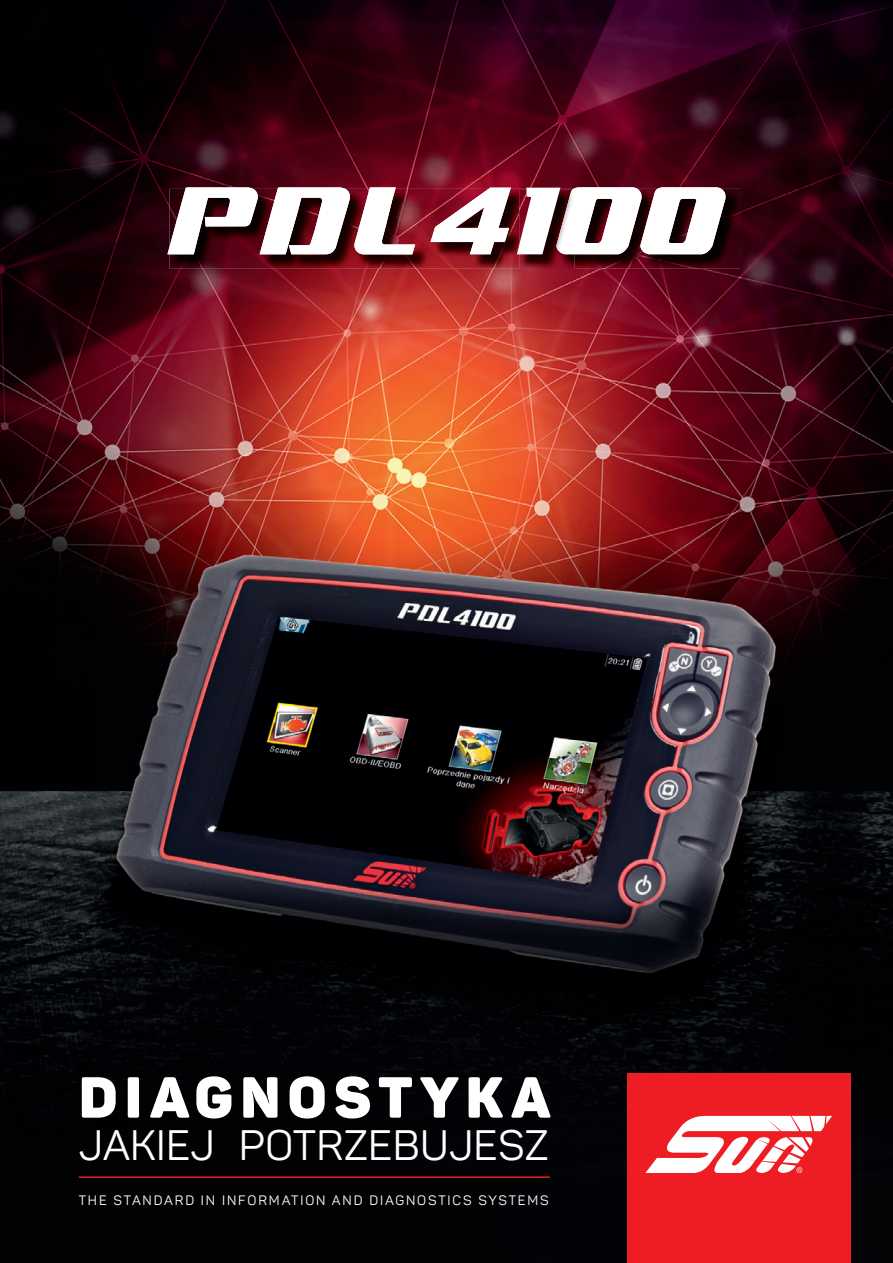
<style>
.page{position:relative;width:893px;height:1263px;background:#fff}
.page>*{position:absolute;margin:0;border:0;box-sizing:border-box;transform-origin:0 0}
.t1{font:900 57px "Panton";letter-spacing:.13em;color:#fff}
.t2{font:42px "Panton";letter-spacing:.01em;color:#fff}
.t3{font:13.5px "Panton";letter-spacing:.14em;color:#fff}
</style>
<div class="page">
<img style="left:0;top:0;width:893px;height:1263px">
<div style="left:627px;top:1074px;width:223px;height:189px;background:#ee1d23"></div>
<svg style="left:645px;top:1116px;width:187px;height:57px"></svg>
<hr style="left:79px;top:1176px;width:471px;height:2px;background:#ee1d23">
<hr style="left:0;top:519px;width:1px;height:744px;background:#ee1d23">
<img style="left:170px;top:189px;width:570px;height:80px">
<img style="left:519px;top:254px;width:55px;height:16px">
<svg style="left:167px;top:187px;width:560px;height:67px"></svg>
<h1 class="t1" style="left:79px;top:1061px;width:472px">DIAGNOSTYKA</h1>
<h2 class="t2" style="left:79px;top:1119px;width:471px">JAKIEJ POTRZEBUJESZ</h2>
<p class="t3" style="left:79px;top:1191px;width:471px">THE STANDARD IN INFORMATION AND DIAGNOSTICS SYSTEMS</p>
</div>
